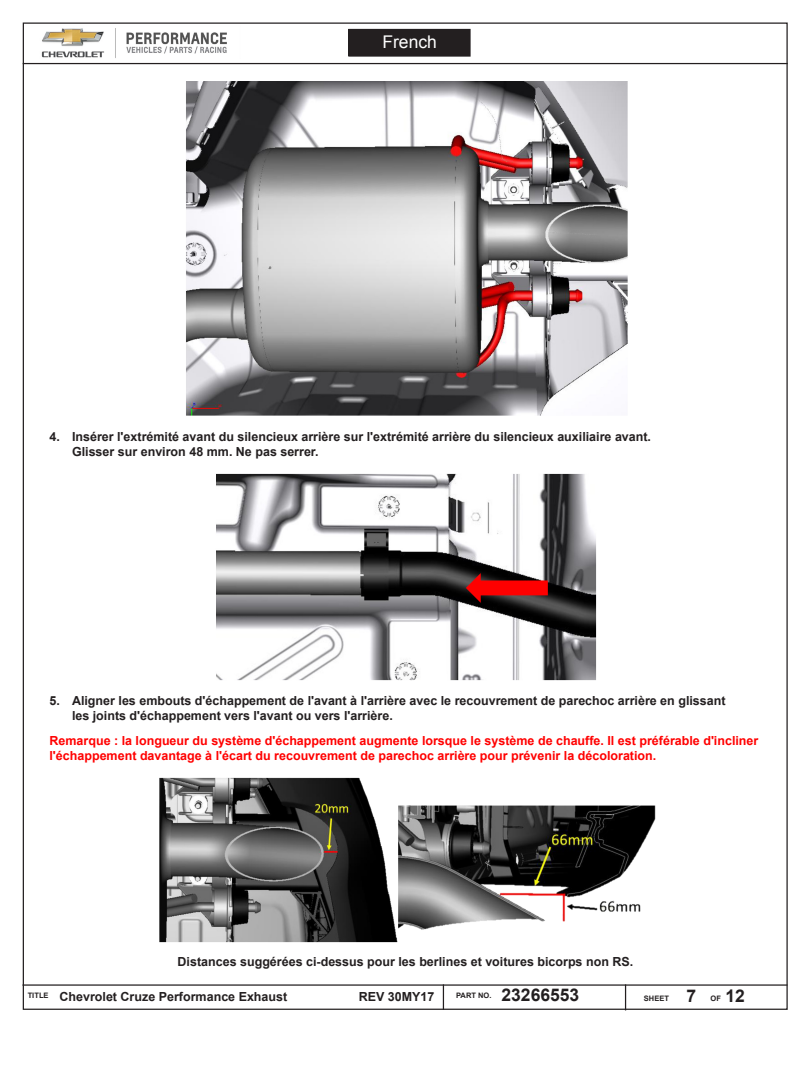
<style>
.page{position:relative;width:810px;height:1080px;background:#fff}
.page>*{position:absolute;margin:0;border:0;box-sizing:border-box;transform-origin:0 0}
.t1{font:700 17.5px "Arial";color:#231f20}
.t2{font:17.5px "Arial";color:#fff}
.para_text_italic{font:700 12.5px/15px "Arial";color:#231f20}
.para_text_italic-2{font:700 12.5px/15px "Arial";color:#f00}
.t3{font:700 7.5px "Arial";color:#231f20}
</style>
<div class="page">
<hr style="left:22px;top:984px;width:766px;height:2px;background:#231f20">
<svg style="left:443px;top:984px;width:1px;height:26px"></svg>
<svg style="left:625px;top:984px;width:1px;height:26px"></svg>
<hr style="left:23px;top:63px;width:765px;height:1px;background:#231f20">
<img style="left:41px;top:28px;width:186px;height:30px">
<div style="left:349px;top:29px;width:121px;height:27px;background:#231f20"></div>
<div style="left:348px;top:29px;width:123px;height:28px;border:1px solid #231f20"></div>
<img style="left:186px;top:82px;width:442px;height:334px">
<img style="left:216px;top:473px;width:381px;height:208px">
<img style="left:159px;top:777px;width:497px;height:166px">
<h1 class="t2" style="left:382px;top:31px;width:56px">French</h1>
<p class="para_text_italic" style="left:72px;top:429px;width:581px;text-indent:-22px">4. Insérer l'extrémité avant du silencieux arrière sur l'extrémité arrière du silencieux auxiliaire avant.<br>Glisser sur environ 48 mm. Ne pas serrer.</p>
<p class="para_text_italic" style="left:72px;top:694px;width:655px;text-indent:-22px">5. Aligner les embouts d'échappement de l'avant à l'arrière avec le recouvrement de parechoc arrière en glissant les joints d'échappement vers l'avant ou vers l'arrière.</p>
<p class="para_text_italic-2" style="left:49px;top:733px;width:710px">Remarque : la longueur du système d'échappement augmente lorsque le système de chauffe. Il est préférable d'incliner l'échappement davantage à l'écart du recouvrement de parechoc arrière pour prévenir la décoloration.</p>
<p class="para_text_italic" style="left:178px;top:954px;width:457px">Distances suggérées ci-dessus pour les berlines et voitures bicorps non RS.</p>
<p class="para_text_italic" style="left:28px;top:989px;width:261px"><sup>TITLE</sup> Chevrolet Cruze Performance Exhaust</p>
<p class="para_text_italic" style="left:359px;top:989px;width:77px">REV 30MY17</p>
<p class="t3" style="left:456px;top:991px;width:37px">PART NO.</p>
<h1 class="t1" style="left:502px;top:983px;width:79px">23266553</h1>
<p class="t3" style="left:644px;top:993px;width:27px">SHEET</p>
<p class="t3" style="left:711px;top:993px;width:12px">OF</p>
<h1 class="t1" style="left:687px;top:985px;width:11px">7</h1>
<h1 class="t1" style="left:726px;top:985px;width:21px">12</h1>
</div>
